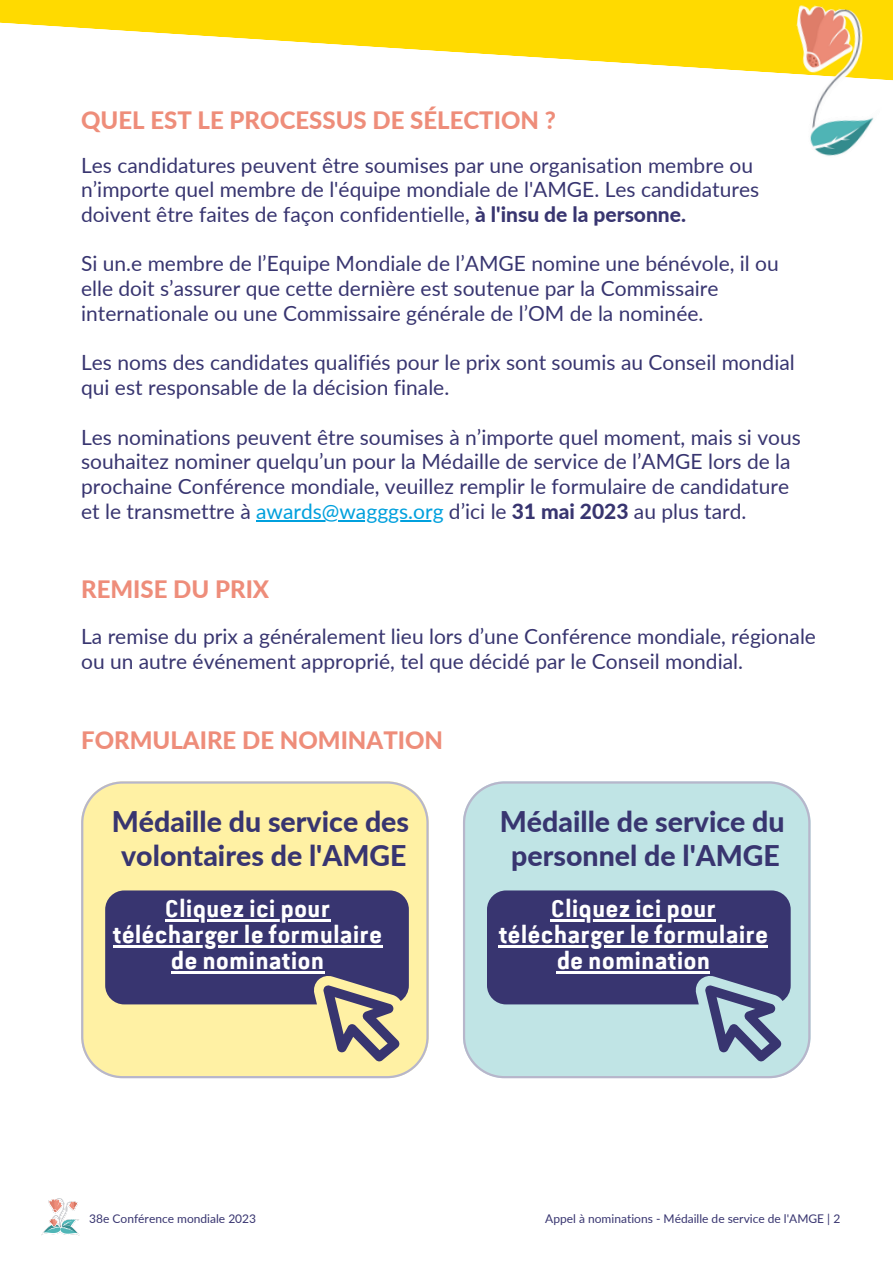
<style>
.page{position:relative;width:893px;height:1264px;background:#fff}
.page>*{position:absolute;margin:0;border:0;box-sizing:border-box;transform-origin:0 0}
.t1{font:800 28.5px/33.8px "Lato";color:#383570;text-align:center}
.t2{font:700 24px/25.8px "Van Condensed Pro";color:#fff;text-align:center}
.t3{font:800 24px "Lato";color:#ee8d7a}
.t4{font:21px/24.8px "Lato";color:#383570}
.t5{font:12px "Lato";color:#383570}
.s1{font-weight:800}
.s2{color:#00a0dd}
</style>
<div class="page">
<img style="left:42px;top:1198px;width:37px;height:37px">
<svg style="left:0;top:0;width:892px;height:73px;fill:#ffda00"></svg>
<img style="left:780px;top:4px;width:112px;height:152px">
<svg style="left:81px;top:781px;width:347px;height:297px;background:#fbeea8"></svg>
<svg style="left:105px;top:890px;width:304px;height:171px;background:#7c7582"></svg>
<hr style="left:256px;top:520px;width:187px;height:1px;background:#00a0dd">
<hr style="left:165px;top:919px;width:165px;height:2px;background:#fff">
<hr style="left:113px;top:945px;width:269px;height:2px;background:#fff">
<hr style="left:171px;top:971px;width:153px;height:2px;background:#fff">
<svg style="left:463px;top:781px;width:347px;height:297px;background:#c1e2e4"></svg>
<svg style="left:487px;top:890px;width:303px;height:171px;background:#677198"></svg>
<hr style="left:550px;top:919px;width:166px;height:2px;background:#fff">
<hr style="left:498px;top:945px;width:270px;height:2px;background:#fff">
<hr style="left:556px;top:971px;width:154px;height:2px;background:#fff">
<p class="t3" style="left:81px;top:105px;width:476px">QUEL EST LE PROCESSUS DE SÉLECTION ?</p>
<p class="t4" style="left:81px;top:152px;width:679px">Les candidatures peuvent être soumises par une organisation membre ou n’importe quel membre de l'équipe mondiale de l'AMGE. Les candidatures doivent être faites de façon confidentielle, <span class="s1">à l'insu de la personne.</span></p>
<p class="t4" style="left:81px;top:251px;width:699px">Si un.e membre de l’Equipe Mondiale de l’AMGE nomine une bénévole, il ou elle doit s’assurer que cette dernière est soutenue par la Commissaire internationale ou une Commissaire générale de l’OM de la nominée.</p>
<p class="t4" style="left:81px;top:350px;width:715px">Les noms des candidates qualifiés pour le prix sont soumis au Conseil mondial qui est responsable de la décision finale.</p>
<p class="t4" style="left:81px;top:424px;width:721px">Les nominations peuvent être soumises à n’importe quel moment, mais si vous souhaitez nominer quelqu’un pour la Médaille de service de l’AMGE lors de la prochaine Conférence mondiale, veuillez remplir le formulaire de candidature et le transmettre à <span class="s2">awards@wagggs.org</span> d’ici le <span class="s1">31 mai 2023</span> au plus tard.</p>
<p class="t3" style="left:81px;top:574px;width:190px">REMISE DU PRIX</p>
<p class="t4" style="left:81px;top:623px;width:736px">La remise du prix a généralement lieu lors d’une Conférence mondiale, régionale ou un autre événement approprié, tel que décidé par le Conseil mondial.</p>
<p class="t3" style="left:81px;top:725px;width:363px">FORMULAIRE DE NOMINATION</p>
<h1 class="t1" style="left:112px;top:804px;width:299px">Médaille du service des volontaires de l'AMGE</h1>
<p class="t2" style="left:113px;top:896px;width:271px">Cliquez ici pour télécharger le formulaire de nomination</p>
<h1 class="t1" style="left:500px;top:804px;width:286px">Médaille de service du personnel de l'AMGE</h1>
<p class="t2" style="left:498px;top:896px;width:271px">Cliquez ici pour télécharger le formulaire de nomination</p>
<p class="t5" style="left:89px;top:1211px;width:168px">38e Conférence mondiale 2023</p>
<p class="t5" style="left:545px;top:1211px;width:296px">Appel à nominations - Médaille de service de l'AMGE | 2</p>
</div>
